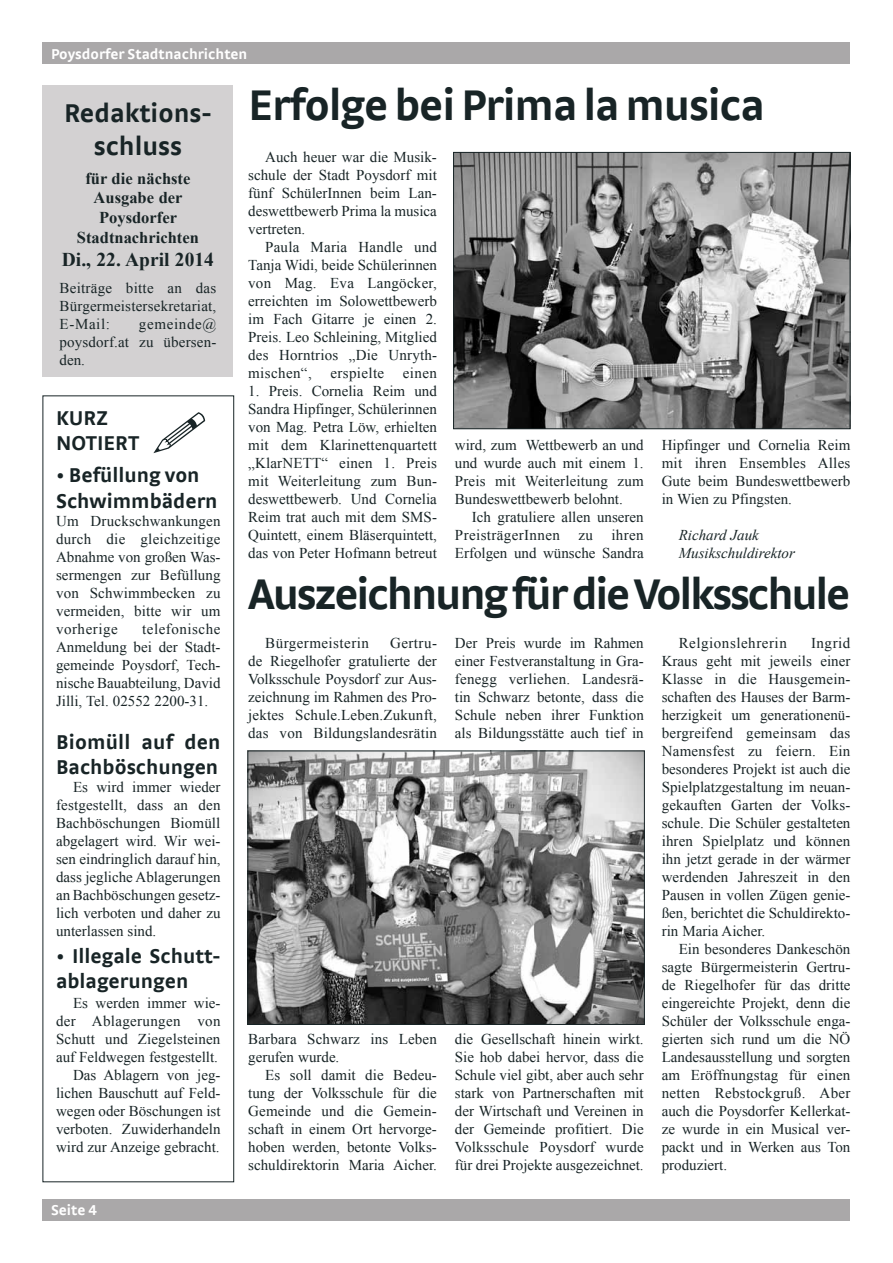
<style>
.page{position:relative;width:893px;height:1263px;background:#fff}
.page>*{position:absolute;margin:0;border:0;box-sizing:border-box;transform-origin:0 0}
.t1{font:45px "Strada";letter-spacing:-.05em;color:#182426}
.t2{font:45px "Strada";letter-spacing:-.025em;color:#182426}
.t3{font:27px/32.4px "Strada";color:#182426;text-align:center}
.t4{font:21px/25.2px "Strada";color:#182426}
.t5{font:700 19.5px "Times New Roman";color:#182426}
.t6{font:700 16.5px/19.8px "Times New Roman";color:#182426;text-align:center}
.t7{font:15px/18px "Times New Roman";color:#182426;text-align:justify}
.t8{font:700 15px "Strada TF";color:#fff}
.t9{font:italic 15px/18px "Times New Roman";color:#182426}
.t10{font:15px "Times New Roman";letter-spacing:.035em;color:#182426}
.t11{font:15px "Times New Roman";letter-spacing:.03em;color:#182426}
</style>
<div class="page">
<div style="left:43px;top:43px;width:807px;height:21px;background:#aaa8a9"></div>
<div style="left:43px;top:1199px;width:807px;height:21px;background:#aaa8a9"></div>
<div style="left:43px;top:85px;width:190px;height:292px;background:#d3d1d2"></div>
<img style="left:455px;top:154px;width:393px;height:273px">
<div style="left:453px;top:152px;width:397px;height:277px;border:1px solid #182426"></div>
<img style="left:249px;top:752px;width:394px;height:271px">
<div style="left:247px;top:750px;width:398px;height:275px;border:1px solid #182426"></div>
<div style="left:43px;top:395px;width:191px;height:787px;border:1px solid #182426"></div>
<p class="t8" style="left:51px;top:45px;width:198px">Poysdorfer Stadtnachrichten</p>
<h2 class="t3" style="left:64px;top:96px;width:149px">Redaktions&shy;schluss</h2>
<p class="t6" style="left:77px;top:168px;width:123px">für die nächste<br>Ausgabe der<br>Poysdorfer<br>Stadtnachrichten</p>
<h3 class="t5" style="left:62px;top:246px;width:154px">Di., 22. April 2014</h3>
<p class="t7" style="left:60px;top:279px;width:158px">Beiträge bitte an das Bürgermeistersekretariat, E-Mail:</p>
<p class="t7" style="left:60px;top:315px;width:158px;text-indent:79px">gemeinde@ poysdorf.at zu übersen&shy;den.</p>
<h3 class="t4" style="left:56px;top:404px;width:85px">KURZ<br>NOTIERT</h3>
<h3 class="t4" style="left:56px;top:462px;width:163px">• Befüllung von<br>Schwimmbädern</h3>
<p class="t7" style="left:56px;top:511px;width:166px">Um Druckschwankungen durch die gleichzeitige Abnahme von großen Was&shy;sermengen zur Befüllung von Schwimmbecken zu vermeiden, bitte wir um vorherige</p>
<p class="t7" style="left:56px;top:619px;width:166px;text-indent:86px">telefonische Anmeldung bei der Stadt&shy;gemeinde Poysdorf, Tech&shy;nische Bauabteilung, David Jilli, Tel. 02552 2200-31.</p>
<h3 class="t4" style="left:56px;top:728px;width:166px">Biomüll auf den<br>Bachböschungen</h3>
<p class="t7" style="left:56px;top:778px;width:166px;text-indent:17px">Es wird immer wieder festgestellt, dass an den Bachböschungen Biomüll abgelagert wird. Wir wei&shy;sen eindringlich darauf hin, dass jegliche Ablagerungen an Bachböschungen gesetz&shy;lich verboten und daher zu unterlassen sind.</p>
<h3 class="t4" style="left:56px;top:943px;width:166px">• Illegale Schutt&shy;ablagerungen</h3>
<p class="t7" style="left:56px;top:994px;width:166px;text-align:right">Es werden immer wie&shy;der Ablagerungen von<br>Schutt und Ziegelsteinen auf Feldwegen festgestellt.<br>Das Ablagern von jeg&shy;lichen Bauschutt auf Feld&shy;wegen oder Böschungen ist verboten. Zuwiderhandeln wird zur Anzeige gebracht.</p>
<p class="t8" style="left:51px;top:1201px;width:48px">Seite 4</p>
<h1 class="t2" style="left:248px;top:78px;width:518px">Erfolge bei Prima la musica</h1>
<p class="t7" style="left:248px;top:148px;width:190px;text-indent:17px">Auch heuer war die Musik&shy;schule der Stadt Poysdorf mit fünf SchülerInnen beim Lan&shy;deswettbewerb Prima la musica vertreten.</p>
<p class="t7" style="left:248px;top:238px;width:190px;text-indent:17px">Paula Maria Handle und Tanja Widi, beide Schülerinnen von Mag. Eva Langöcker, erreichten im Solowettbewerb im Fach Gitarre je einen 2.<br>Preis. Leo Schleining, Mitglied des Horntrios „Die Unryth&shy;mischen“, erspielte einen</p>
<p class="t7" style="left:248px;top:382px;width:190px">1. Preis. Cornelia Reim und Sandra Hipfinger, Schülerinnen von Mag. Petra Löw, erhielten mit dem Klarinettenquartett „KlarNETT“ einen 1. Preis mit Weiterleitung zum Bun&shy;deswettbewerb. Und Cornelia Reim trat auch mit dem SMS-Quintett, einem Bläserquintett, das von Peter Hofmann betreut</p>
<p class="t7" style="left:455px;top:436px;width:190px">wird, zum Wettbewerb an und und wurde auch mit einem 1.<br>Preis mit Weiterleitung zum Bundeswettbewerb belohnt.</p>
<p class="t7" style="left:455px;top:508px;width:190px;text-indent:17px">Ich gratuliere allen unseren PreisträgerInnen zu ihren Erfolgen und wünsche Sandra</p>
<p class="t7" style="left:662px;top:436px;width:190px">Hipfinger und Cornelia Reim mit ihren Ensembles Alles Gute beim Bundeswettbewerb in Wien zu Pfingsten.</p>
<p class="t9" style="left:679px;top:526px;width:118px">Richard Jauk<br>Musikschuldirektor</p>
<h1 class="t1" style="left:248px;top:567px;width:604px">Auszeichnung für die Volksschule</h1>
<p class="t11" style="left:265px;top:633px;width:105px">Bürgermeisterin</p>
<p class="t7" style="left:248px;top:634px;width:190px;text-indent:142px">Gertru&shy;de Riegelhofer gratulierte der Volksschule Poysdorf zur Aus&shy;zeichnung im Rahmen des Pro&shy;jektes Schule.Leben.Zukunft, das von Bildungslandesrätin</p>
<p class="t7" style="left:248px;top:1030px;width:190px">Barbara Schwarz ins Leben gerufen wurde.</p>
<p class="t7" style="left:248px;top:1066px;width:190px;text-indent:17px">Es soll damit die Bedeu&shy;tung der Volksschule für die Gemeinde und die Gemein&shy;schaft in einem Ort hervorge&shy;hoben werden, betonte Volks&shy;schuldirektorin Maria Aicher.</p>
<p class="t7" style="left:455px;top:634px;width:190px">Der Preis wurde im Rahmen einer Festveranstaltung in Gra&shy;fenegg verliehen. Landesrä&shy;tin Schwarz betonte, dass die Schule neben ihrer Funktion als Bildungsstätte auch tief in</p>
<p class="t7" style="left:455px;top:1030px;width:190px">die Gesellschaft hinein wirkt.<br>Sie hob dabei hervor, dass die Schule viel gibt, aber auch sehr stark von Partnerschaften mit der Wirtschaft und Vereinen in der Gemeinde profitiert. Die Volksschule Poysdorf wurde für drei Projekte ausgezeichnet.</p>
<p class="t7" style="left:662px;top:634px;width:190px;text-indent:149px">Ingrid Kraus geht mit jeweils einer Klasse in die Hausgemein&shy;schaften des Hauses der Barm&shy;herzigkeit um generationenü&shy;bergreifend gemeinsam das Namensfest zu feiern. Ein besonderes Projekt ist auch die Spielplatzgestaltung im neuan&shy;gekauften Garten der Volks&shy;schule. Die Schüler gestalteten ihren Spielplatz und können ihn jetzt gerade in der wärmer werdenden Jahreszeit in den Pausen in vollen Zügen genie&shy;ßen, berichtet die Schuldirekto&shy;rin Maria Aicher.</p>
<p class="t7" style="left:662px;top:940px;width:190px;text-indent:17px">Ein besonderes Dankeschön sagte Bürgermeisterin Gertru&shy;de Riegelhofer für das dritte eingereichte Projekt, denn die Schüler der Volksschule enga&shy;gierten sich rund um die NÖ Landesausstellung und sorgten am Eröffnungstag für einen netten Rebstockgruß. Aber auch die Poysdorfer Kellerkat&shy;ze wurde in ein Musical ver&shy;packt und in Werken aus Ton produziert.</p>
<p class="t10" style="left:679px;top:633px;width:110px">Relgionslehrerin</p>
</div>
